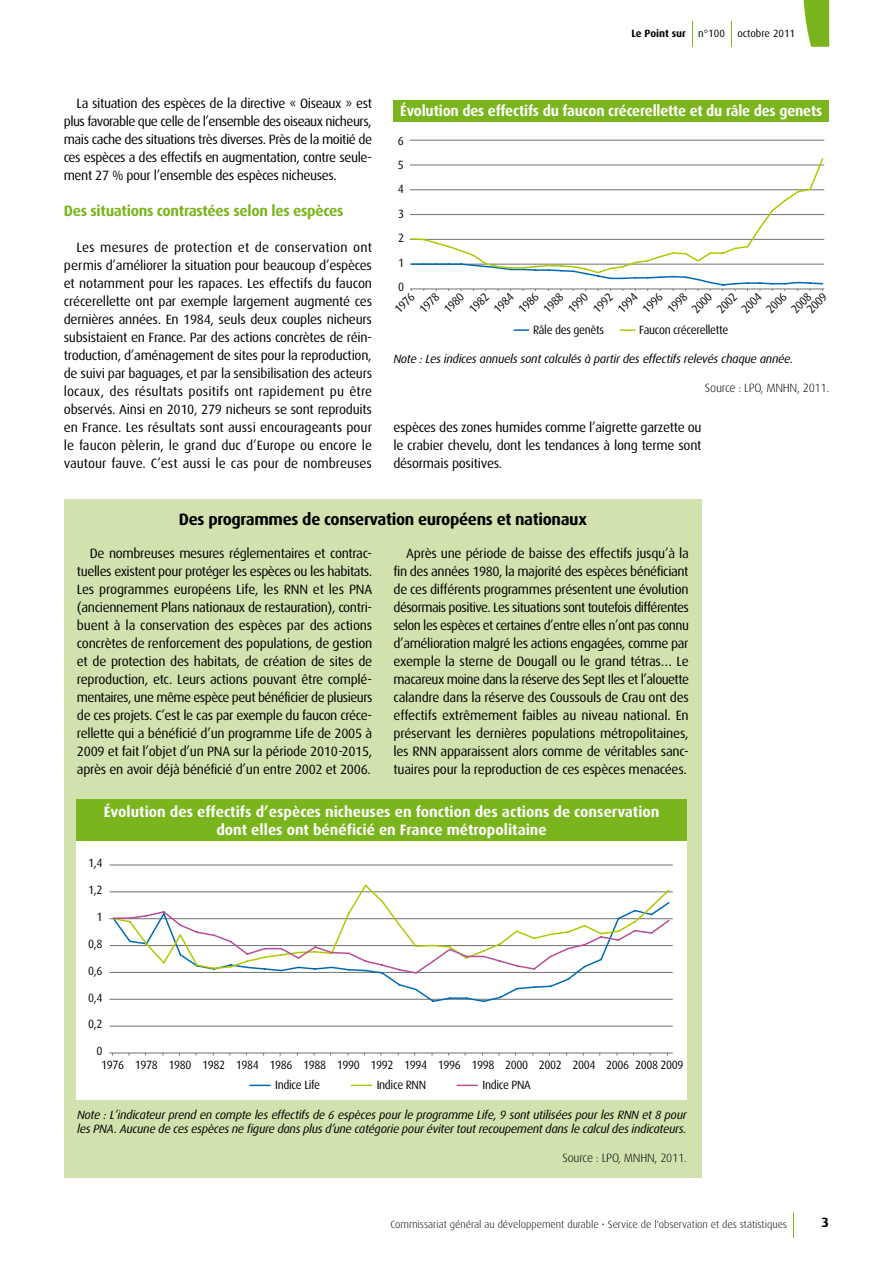
<style>
.page{position:relative;width:893px;height:1263px;background:#fff}
.page>*{position:absolute;margin:0;border:0;box-sizing:border-box;transform-origin:0 0}
.t1{font:700 16.5px "Dax OT";letter-spacing:-.02em;color:#000}
.t2{font:700 15px/18px "Dax OT";color:#fff;text-align:center}
.t3{font:700 15px "Dax OT";color:#fff;scale:.96 1}
.t4{font:700 15px "Dax OT";letter-spacing:-.02em;color:#7ab51d}
.t5{font:13.5px/18px "Dax OT";letter-spacing:-.02em;color:#000;text-align:justify}
.t6{font:700 13.5px "Dax OT";color:#000}
.t7{font:italic 12px/14.4px "Dax OT";letter-spacing:-.02em;color:#000}
.t8{font:12px/20.1px "Dax OT";letter-spacing:-.03em;color:#000;scale:.95 1}
.t9{font:300 12px "Dax";letter-spacing:-.02em;color:#000}
.t10{font:300 10.5px "Dax";color:#000}
.t11{font:10.5px "Dax OT";color:#000}
.s1{font-weight:700}
</style>
<div class="page">
<svg style="left:803px;top:0;width:26px;height:47px"></svg>
<svg style="left:793px;top:1212px;width:1px;height:26px"></svg>
<div style="left:393px;top:100px;width:436px;height:21px;background:#7ab51d"></div>
<hr style="left:410px;top:140px;width:414px;height:1px;background:#707172">
<svg style="left:410px;top:274px;width:414px;height:17px"></svg>
<svg style="left:410px;top:158px;width:414px;height:116px"></svg>
<svg style="left:514px;top:329px;width:15px;height:2px"></svg>
<svg style="left:620px;top:329px;width:15px;height:2px"></svg>
<div style="left:64px;top:499px;width:638px;height:679px;background:#d1e2af"></div>
<div style="left:77px;top:799px;width:610px;height:42px;background:#7ab51d"></div>
<div style="left:77px;top:842px;width:610px;height:258px;background:#fff"></div>
<hr style="left:109px;top:1026px;width:564px;height:1px;background:#707172">
<hr style="left:109px;top:999px;width:564px;height:1px;background:#707172">
<hr style="left:109px;top:972px;width:564px;height:1px;background:#707172">
<hr style="left:109px;top:945px;width:564px;height:1px;background:#707172">
<hr style="left:109px;top:918px;width:564px;height:1px;background:#707172">
<hr style="left:109px;top:891px;width:564px;height:1px;background:#707172">
<hr style="left:109px;top:865px;width:564px;height:1px;background:#707172">
<hr style="left:109px;top:1053px;width:564px;height:1px;background:#707172">
<svg style="left:111px;top:918px;width:560px;height:84px"></svg>
<svg style="left:112px;top:884px;width:559px;height:26px"></svg>
<svg style="left:112px;top:910px;width:559px;height:65px"></svg>
<hr style="left:250px;top:1084px;width:20px;height:2px;background:#006ab3">
<hr style="left:351px;top:1084px;width:21px;height:2px;background:#b1c800">
<hr style="left:457px;top:1084px;width:20px;height:2px;background:#b84e94">
<svg style="left:692px;top:21px;width:1px;height:25px"></svg>
<svg style="left:731px;top:21px;width:1px;height:25px"></svg>
<p class="t11" style="left:631px;top:28px;width:165px"><span class="s1">Le Point sur</span> n°100 octobre 2011</p>
<p class="t5" style="left:64px;top:94px;width:310px;text-indent:13px">La situation des espèces de la directive « Oiseaux » est plus favorable que celle de l’ensemble des oiseaux nicheurs, mais cache des situations très diverses. Près de la moitié de ces espèces a des effectifs en augmentation, contre seule&shy;ment 27 % pour l’ensemble des espèces nicheuses.</p>
<p class="t4" style="left:64px;top:202px;width:281px">Des situations contrastées selon les espèces</p>
<p class="t5" style="left:64px;top:238px;width:310px;text-indent:13px">Les mesures de protection et de conservation ont permis d’améliorer la situation pour beaucoup d’espèces et notamment pour les rapaces. Les effectifs du faucon crécerellette ont par exemple largement augmenté ces dernières années. En 1984, seuls deux couples nicheurs subsistaient en France. Par des actions concrètes de réin&shy;troduction, d’aménagement de sites pour la reproduction, de suivi par baguages, et par la sensibilisation des acteurs locaux, des résultats positifs ont rapidement pu être observés. Ainsi en 2010, 279 nicheurs se sont reproduits en France. Les résultats sont aussi encourageants pour le faucon pèlerin, le grand duc d’Europe ou encore le vautour fauve. C’est aussi le cas pour de nombreuses</p>
<p class="t3" style="left:400px;top:103px;width:441px">Évolution des effectifs du faucon crécerellette et du râle des genets</p>
<p class="t8" style="left:398px;top:131px;width:8px">6</p>
<p class="t8" style="left:398px;top:155px;width:8px">5</p>
<p class="t8" style="left:398px;top:179px;width:8px">4</p>
<p class="t8" style="left:398px;top:204px;width:8px">3</p>
<p class="t8" style="left:398px;top:228px;width:8px">2</p>
<p class="t8" style="left:398px;top:252px;width:8px">1</p>
<p class="t8" style="left:398px;top:277px;width:8px">0</p>
<p class="t8" style="left:389px;top:304px;width:26px;rotate:-45deg">1976</p>
<p class="t8" style="left:414px;top:304px;width:26px;rotate:-45deg">1978</p>
<p class="t8" style="left:439px;top:304px;width:26px;rotate:-45deg">1980</p>
<p class="t8" style="left:464px;top:304px;width:26px;rotate:-45deg">1982</p>
<p class="t8" style="left:489px;top:304px;width:26px;rotate:-45deg">1984</p>
<p class="t8" style="left:513px;top:304px;width:26px;rotate:-45deg">1986</p>
<p class="t8" style="left:538px;top:304px;width:26px;rotate:-45deg">1988</p>
<p class="t8" style="left:563px;top:304px;width:26px;rotate:-45deg">1990</p>
<p class="t8" style="left:588px;top:304px;width:26px;rotate:-45deg">1992</p>
<p class="t8" style="left:613px;top:304px;width:26px;rotate:-45deg">1994</p>
<p class="t8" style="left:637px;top:304px;width:26px;rotate:-45deg">1996</p>
<p class="t8" style="left:662px;top:304px;width:26px;rotate:-45deg">1998</p>
<p class="t8" style="left:687px;top:304px;width:26px;rotate:-45deg">2000</p>
<p class="t8" style="left:712px;top:304px;width:26px;rotate:-45deg">2002</p>
<p class="t8" style="left:736px;top:304px;width:26px;rotate:-45deg">2004</p>
<p class="t8" style="left:761px;top:304px;width:26px;rotate:-45deg">2006</p>
<p class="t8" style="left:786px;top:304px;width:26px;rotate:-45deg">2008</p>
<p class="t8" style="left:533px;top:320px;width:76px">Râle des genêts</p>
<p class="t8" style="left:639px;top:320px;width:95px">Faucon crécerellette</p>
<p class="t8" style="left:802px;top:304px;width:26px;rotate:-45deg">2009</p>
<p class="t7" style="left:393px;top:352px;width:401px">Note : Les indices annuels sont calculés à partir des effectifs relevés chaque année.</p>
<p class="t9" style="left:705px;top:381px;width:126px">Source : LPO, MNHN, 2011.</p>
<p class="t5" style="left:393px;top:418px;width:310px">espèces des zones humides comme l’aigrette garzette ou le crabier chevelu, dont les tendances à long terme sont désormais positives.</p>
<p class="t1" style="left:179px;top:510px;width:409px">Des programmes de conservation européens et nationaux</p>
<p class="t5" style="left:77px;top:544px;width:297px;text-indent:13px">De nombreuses mesures réglementaires et contrac&shy;tuelles existent pour protéger les espèces ou les habitats.<br>Les programmes européens Life, les RNN et les PNA (anciennement Plans nationaux de restauration), contri&shy;buent à la conservation des espèces par des actions concrètes de renforcement des populations, de gestion et de protection des habitats, de création de sites de reproduction, etc. Leurs actions pouvant être complé&shy;mentaires, une même espèce peut bénéficier de plusieurs de ces projets. C’est le cas par exemple du faucon créce&shy;rellette qui a bénéficié d’un programme Life de 2005 à 2009 et fait l’objet d’un PNA sur la période 2010-2015, après en avoir déjà bénéficié d’un entre 2002 et 2006.</p>
<p class="t5" style="left:394px;top:544px;width:297px;text-indent:13px">Après une période de baisse des effectifs jusqu’à la fin des années 1980, la majorité des espèces bénéficiant de ces différents programmes présentent une évolution désormais positive. Les situations sont toutefois différentes selon les espèces et certaines d’entre elles n’ont pas connu d’amélioration malgré les actions engagées, comme par exemple la sterne de Dougall ou le grand tétras… Le macareux moine dans la réserve des Sept Iles et l’alouette calandre dans la réserve des Coussouls de Crau ont des effectifs extrêmement faibles au niveau national. En préservant les dernières populations métropolitaines, les RNN apparaissent alors comme de véritables sanc&shy;tuaires pour la reproduction de ces espèces menacées.</p>
<p class="t2" style="left:104px;top:803px;width:557px">Évolution des effectifs d’espèces nicheuses en fonction des actions de conservation dont elles ont bénéficié en France métropolitaine</p>
<p class="t8" style="left:88px;top:853px;width:17px">1,4</p>
<p class="t8" style="left:88px;top:880px;width:17px">1,2</p>
<p class="t8" style="left:97px;top:907px;width:8px">1</p>
<p class="t8" style="left:88px;top:934px;width:17px">0,8</p>
<p class="t8" style="left:88px;top:960px;width:17px">0,6</p>
<p class="t8" style="left:88px;top:987px;width:17px">0,4</p>
<p class="t8" style="left:88px;top:1014px;width:17px">0,2</p>
<p class="t8" style="left:97px;top:1041px;width:8px">0</p>
<p class="t8" style="left:275px;top:1054px;width:431px;text-indent:-174px">1976 1978 1980 1982 1984 1986 1988 1990 1992 1994 1996 1998 2000 2002 2004 2006 2008 2009<br>Indice Life</p>
<p class="t8" style="left:377px;top:1075px;width:53px">Indice RNN</p>
<p class="t8" style="left:482px;top:1075px;width:53px">Indice PNA</p>
<p class="t7" style="left:77px;top:1107px;width:611px">Note : L’indicateur prend en compte les effectifs de 6 espèces pour le programme Life, 9 sont utilisées pour les RNN et 8 pour les PNA. Aucune de ces espèces ne figure dans plus d’une catégorie pour éviter tout recoupement dans le calcul des indicateurs.</p>
<p class="t9" style="left:562px;top:1151px;width:126px">Source : LPO, MNHN, 2011.</p>
<p class="t10" style="left:390px;top:1218px;width:398px">Commissariat général au développement durable • Service de l'observation et des statistiques</p>
<p class="t6" style="left:822px;top:1215px;width:9px">3</p>
</div>
